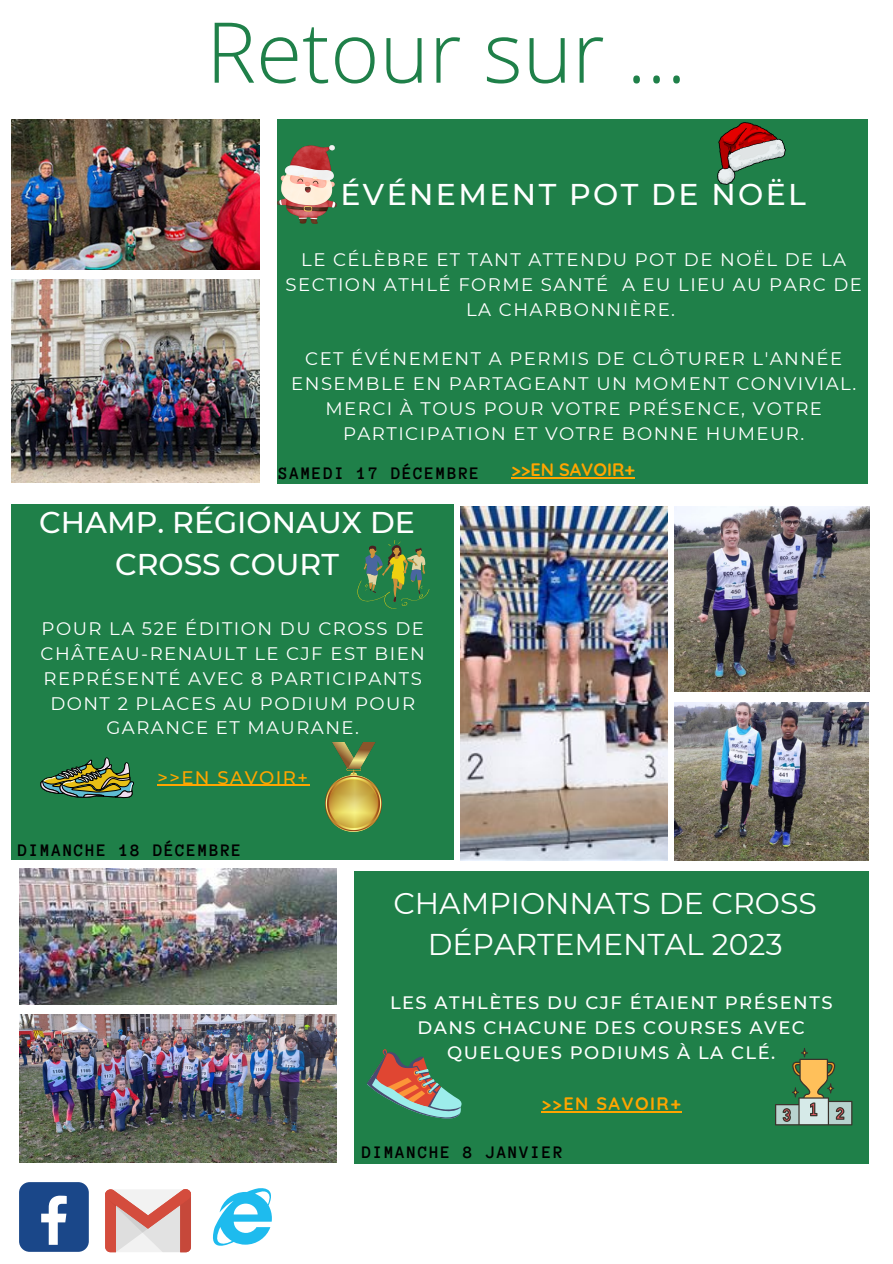
<style>
.page{position:relative;width:893px;height:1264px;background:#fff}
.page>*{position:absolute;margin:0;border:0;box-sizing:border-box;transform-origin:0 0}
.t1{font:300 83.85px "Open Sans";color:#1f8049}
.t2{font:30px/41.5px "Montserrat";color:#fff;text-align:center}
.t3{font:500 30px/41.5px "Montserrat";color:#fff;text-align:center}
.t4{font:500 30px "Montserrat";letter-spacing:.08em;color:#fff}
.t5{font:18.15px/24.8px "Montserrat";letter-spacing:.08em;color:#fff;text-align:center}
.t6{font:500 18.15px "Montserrat";letter-spacing:.08em;color:#ffa500}
.t7{font:500 18px/24.8px "Montserrat";letter-spacing:.08em;color:#fff;text-align:center}
.t8{font:700 18px "Anonymous Pro";letter-spacing:.08em;color:#000}
.t9{font:700 18px "Quicksand";letter-spacing:.08em;color:#ffa500}
.t10{font:700 18px "Quicksand";color:#ffa500}
</style>
<div class="page">
<div style="left:278px;top:120px;width:589px;height:364px;background:#1f8049"></div>
<div style="left:11px;top:504px;width:442px;height:356px;background:#1f8049"></div>
<hr style="left:157px;top:785px;width:152px;height:1px;background:#ffa500">
<svg style="left:40px;top:757px;width:94px;height:42px"></svg>
<svg style="left:357px;top:540px;width:72px;height:68px"></svg>
<img style="left:325px;top:742px;width:57px;height:89px">
<div style="left:354px;top:871px;width:514px;height:291px;background:#1f8049"></div>
<hr style="left:541px;top:1111px;width:141px;height:1px;background:#ffa500">
<div style="left:19px;top:1182px;width:70px;height:69px;background:#1a4789;border-radius:11px"></div>
<svg style="left:41px;top:1195px;width:26px;height:49px"></svg>
<svg style="left:105px;top:1189px;width:86px;height:63px"></svg>
<svg style="left:213px;top:1188px;width:59px;height:58px"></svg>
<img style="left:11px;top:280px;width:249px;height:202px">
<img style="left:11px;top:120px;width:249px;height:149px">
<img style="left:460px;top:506px;width:207px;height:354px">
<img style="left:674px;top:506px;width:195px;height:185px">
<img style="left:675px;top:702px;width:193px;height:158px">
<img style="left:278px;top:146px;width:58px;height:77px">
<img style="left:717px;top:123px;width:68px;height:62px">
<svg style="left:367px;top:1049px;width:95px;height:69px"></svg>
<svg style="left:775px;top:1048px;width:77px;height:77px"></svg>
<img style="left:19px;top:868px;width:317px;height:136px">
<img style="left:19px;top:1014px;width:317px;height:148px">
<hr style="left:511px;top:477px;width:123px;height:1px;background:#ffa500">
<h1 class="t1" style="left:206px;top:-7px;width:482px">Retour sur ...</h1>
<h2 class="t4" style="left:340px;top:175px;width:467px">ÉVÉNEMENT POT DE NOËL</h2>
<p class="t5" style="left:285px;top:247px;width:578px">LE CÉLÈBRE ET TANT ATTENDU POT DE NOËL DE LA<br>SECTION ATHLÉ FORME SANTÉ A EU LIEU AU PARC DE<br>LA CHARBONNIÈRE.</p>
<p class="t5" style="left:291px;top:346px;width:566px">CET ÉVÉNEMENT A PERMIS DE CLÔTURER L'ANNÉE ENSEMBLE EN PARTAGEANT UN MOMENT CONVIVIAL.<br>MERCI À TOUS POUR VOTRE PRÉSENCE, VOTRE PARTICIPATION ET VOTRE BONNE HUMEUR.</p>
<p class="t8" style="left:278px;top:464px;width:203px">SAMEDI 17 DÉCEMBRE</p>
<h2 class="t3" style="left:39px;top:501px;width:377px">CHAMP. RÉGIONAUX DE<br>CROSS COURT</h2>
<p class="t5" style="left:41px;top:616px;width:386px">POUR LA 52E ÉDITION DU CROSS DE<br>CHÂTEAU-RENAULT LE CJF EST BIEN<br>REPRÉSENTÉ AVEC 8 PARTICIPANTS<br>DONT 2 PLACES AU PODIUM POUR<br>GARANCE ET MAURANE.</p>
<p class="t6" style="left:157px;top:766px;width:152px">&gt;&gt;EN SAVOIR+</p>
<p class="t8" style="left:18px;top:841px;width:225px">DIMANCHE 18 DÉCEMBRE</p>
<p class="t10" style="left:511px;top:458px;width:125px">&gt;&gt;EN SAVOIR+</p>
<h2 class="t2" style="left:393px;top:882px;width:425px">CHAMPIONNATS DE CROSS<br>DÉPARTEMENTAL 2023</h2>
<p class="t7" style="left:390px;top:990px;width:444px">LES ATHLÈTES DU CJF ÉTAIENT PRÉSENTS<br>DANS CHACUNE DES COURSES AVEC<br>QUELQUES PODIUMS À LA CLÉ.</p>
<p class="t9" style="left:541px;top:1092px;width:141px">&gt;&gt;EN SAVOIR+</p>
<p class="t8" style="left:362px;top:1143px;width:203px">DIMANCHE 8 JANVIER</p>
</div>
